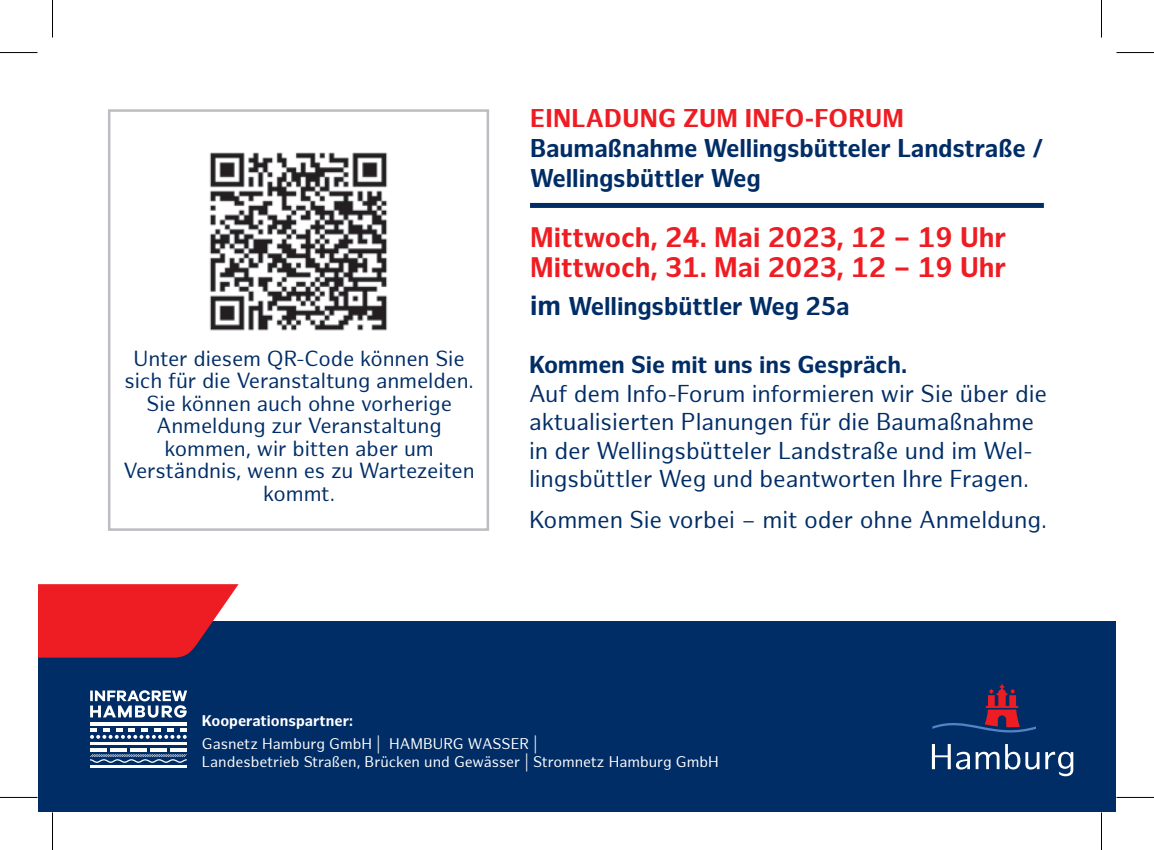
<style>
.page{position:relative;width:1154px;height:850px;background:#fff}
.page>*{position:absolute;margin:0;border:0;box-sizing:border-box;transform-origin:0 0}
.t1{font:700 27.5px/30px "Hamburg Sans";color:#ee1d23}
.t2{font:700 25px/30px "Hamburg Sans";letter-spacing:-.005em;color:#002d66}
.t3{font:700 25px "Hamburg Sans";letter-spacing:.01em;color:#ee1d23}
.t4{font:23.75px/28.5px "Hamburg Sans";letter-spacing:-.005em;color:#002d66}
.t5{font:700 23.75px "Hamburg Sans";letter-spacing:-.005em;color:#002d66}
.t6{font:21.25px/22.5px "Hamburg Sans";letter-spacing:-.005em;color:#002d66;text-align:center}
.t7{font:15px/18px "Hamburg Sans";color:#fff}
.t8{font:700 15px "Hamburg Sans";color:#fff}
.s1{font-size:27.5px}
</style>
<div class="page">
<svg style="left:108px;top:109px;width:381px;height:422px"></svg>
<div style="left:38px;top:620px;width:1077px;height:191px;background:#002d66"></div>
<svg style="left:38px;top:584px;width:200px;height:73px;background:#d82530"></svg>
<svg style="left:932px;top:684px;width:104px;height:49px"></svg>
<svg style="left:932px;top:744px;width:67px;height:25px"></svg>
<svg style="left:1005px;top:744px;width:34px;height:25px"></svg>
<svg style="left:1045px;top:751px;width:28px;height:24px"></svg>
<hr style="left:90px;top:722px;width:97px;height:3px;background:#fff">
<hr style="left:90px;top:741px;width:97px;height:1px;background:#fff">
<hr style="left:90px;top:742px;width:97px;height:1px;background:#fff">
<hr style="left:90px;top:744px;width:97px;height:1px;background:#fff">
<hr style="left:90px;top:764px;width:97px;height:1px;background:#fff">
<hr style="left:90px;top:765px;width:97px;height:2px;background:#fff">
<hr style="left:90px;top:747px;width:16px;height:3px;background:#fff">
<hr style="left:110px;top:747px;width:16px;height:3px;background:#fff">
<hr style="left:130px;top:747px;width:16px;height:3px;background:#fff">
<hr style="left:150px;top:747px;width:17px;height:3px;background:#fff">
<hr style="left:171px;top:747px;width:16px;height:3px;background:#fff">
<svg style="left:90px;top:728px;width:97px;height:10px"></svg>
<svg style="left:90px;top:690px;width:97px;height:27px"></svg>
<svg style="left:90px;top:754px;width:97px;height:8px"></svg>
<div style="left:530px;top:203px;width:514px;height:5px;background:#002d66"></div>
<img style="left:206px;top:148px;width:185px;height:185px">
<hr style="left:0;top:52px;width:38px;height:1px;background:#000">
<hr style="left:1116px;top:52px;width:38px;height:1px;background:#000">
<hr style="left:0;top:796px;width:38px;height:1px;background:#000">
<hr style="left:1116px;top:796px;width:38px;height:1px;background:#000">
<hr style="left:52px;top:0;width:1px;height:38px;background:#000">
<hr style="left:52px;top:812px;width:1px;height:37px;background:#000">
<hr style="left:1101px;top:0;width:1px;height:38px;background:#000">
<hr style="left:1101px;top:812px;width:1px;height:37px;background:#000">
<p class="t6" style="left:124px;top:347px;width:353px">Unter diesem QR-Code können Sie sich für die Veranstaltung anmelden.<br>Sie können auch ohne vorherige<br>Anmeldung zur Veranstaltung kommen, wir bitten aber um<br>Verständnis, wenn es zu Wartezeiten kommt.</p>
<p class="t3" style="left:530px;top:104px;width:375px">EINLADUNG ZUM INFO-FORUM</p>
<p class="t2" style="left:530px;top:134px;width:515px">Baumaßnahme Wellingsbütteler Landstraße /<br>Wellingsbüttler Weg</p>
<p class="t1" style="left:530px;top:223px;width:478px">Mittwoch, 24. Mai 2023, 12 – 19 Uhr<br>Mittwoch, 31. Mai 2023, 12 – 19 Uhr</p>
<p class="t2" style="left:530px;top:292px;width:321px"><span class="s1">im</span> Wellingsbüttler Weg 25a</p>
<p class="t5" style="left:529px;top:351px;width:380px">Kommen Sie mit uns ins Gespräch.</p>
<p class="t4" style="left:529px;top:380px;width:519px">Auf dem Info-Forum informieren wir Sie über die aktualisierten Planungen für die Baumaßnahme in der Wellingsbütteler Landstraße und im Wel&shy;lingsbüttler Weg und beantworten Ihre Fragen.</p>
<p class="t4" style="left:529px;top:506px;width:519px">Kommen Sie vorbei – mit oder ohne Anmeldung.</p>
<p class="t8" style="left:202px;top:711px;width:153px">Kooperationspartner:</p>
<p class="t7" style="left:202px;top:735px;width:518px">Gasnetz Hamburg GmbH | HAMBURG WASSER |<br>Landesbetrieb Straßen, Brücken und Gewässer | Stromnetz Hamburg GmbH</p>
</div>
